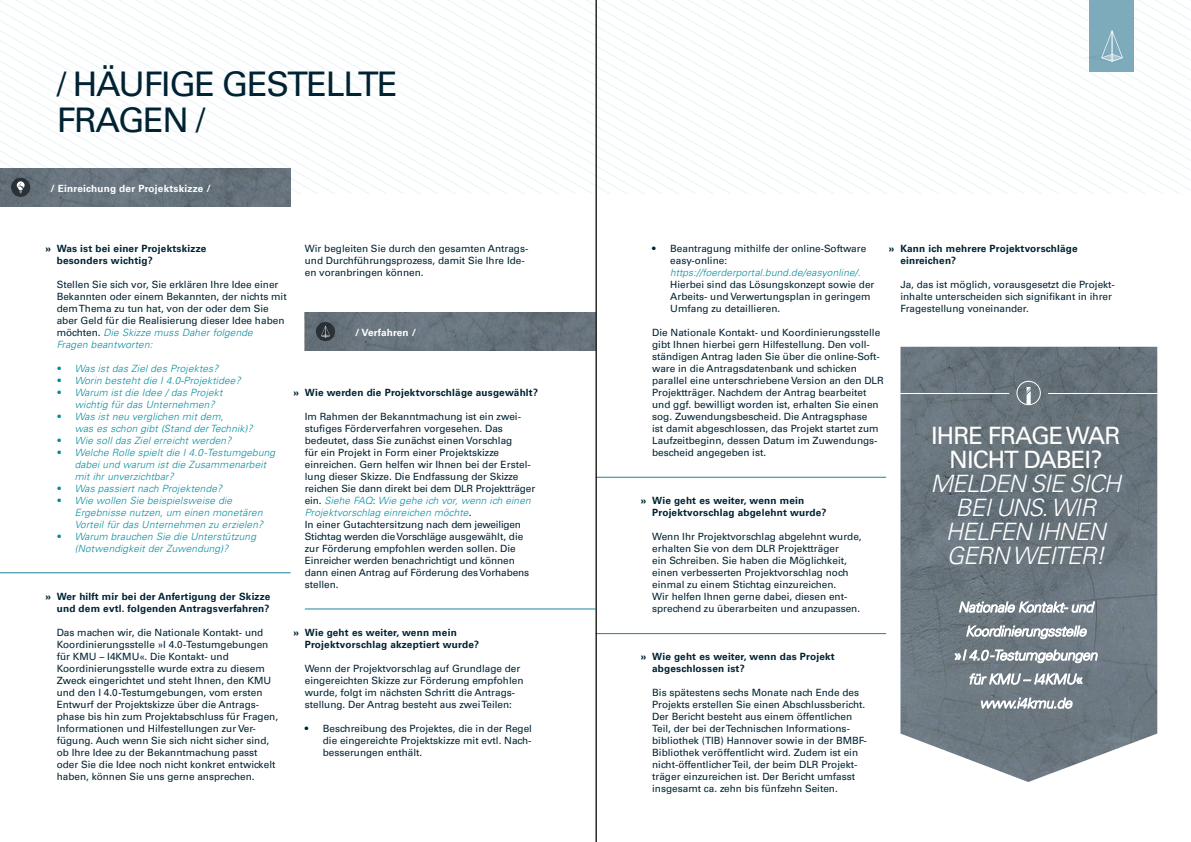
<style>
.page{position:relative;width:1191px;height:842px;background:#fff}
.page>*{position:absolute;margin:0;border:0;box-sizing:border-box;transform-origin:0 0}
.t1{font:34px "Univers LT Pro 55 Roman";letter-spacing:-.04em;color:#002334}
.t2{font:italic 300 24px/24px "Univers LT Pro 45";letter-spacing:-.04em;color:#fff;text-align:center}
.t3{font:24px/24px "Univers LT Pro 55 Roman";letter-spacing:-.04em;color:#fff;text-align:center}
.t4{font:10px/12px "Univers LT Pro 55 Roman";color:#002334}
.t5{font:italic 300 10px/12px "Univers LT Pro 45";letter-spacing:.02em;color:#008ea0}
.t6{font:700 10px/12px "Univers LT Pro 65";letter-spacing:.02em;color:#002334}
.t7{font:700 10px "Univers LT Pro 65";letter-spacing:.02em;color:#fff}
.s1{font-family:"Univers LT Pro 45";font-weight:300;font-style:italic;color:#008ea0}
.s2{color:#008ea0}
</style>
<div class="page">
<div style="left:0;top:168px;width:291px;height:38px;background:#67737c"></div>
<svg style="left:595px;top:0;width:596px;height:194px"></svg>
<svg style="left:0;top:0;width:595px;height:194px"></svg>
<hr style="left:0;top:573px;width:291px;height:1px;background:#1f829a">
<hr style="left:305px;top:609px;width:290px;height:1px;background:#1f829a">
<div style="left:1089px;top:0;width:45px;height:72px;background:#7dabbb"></div>
<svg style="left:1084px;top:30px;width:38px;height:32px"></svg>
<svg style="left:11px;top:178px;width:19px;height:19px"></svg>
<svg style="left:17px;top:181px;width:8px;height:12px"></svg>
<div style="left:305px;top:312px;width:290px;height:39px;background:#68737e"></div>
<svg style="left:316px;top:322px;width:19px;height:19px"></svg>
<svg style="left:321px;top:326px;width:9px;height:12px"></svg>
<hr style="left:595px;top:477px;width:291px;height:1px;background:#1f829a">
<hr style="left:595px;top:633px;width:291px;height:1px;background:#1f829a">
<svg style="left:900px;top:347px;width:257px;height:435px;background:#737e85"></svg>
<svg style="left:959px;top:600px;width:135px;height:14px"></svg>
<svg style="left:966px;top:626px;width:120px;height:13px"></svg>
<svg style="left:955px;top:649px;width:142px;height:14px"></svg>
<svg style="left:969px;top:672px;width:113px;height:13px"></svg>
<svg style="left:981px;top:698px;width:91px;height:13px"></svg>
<div style="left:1016px;top:381px;width:24px;height:24px;border:1px solid #fff;border-radius:50%"></div>
<svg style="left:1026px;top:387px;width:4px;height:18px"></svg>
<hr style="left:1048px;top:393px;width:129px;height:1px;background:#fff">
<hr style="left:879px;top:393px;width:130px;height:1px;background:#fff">
<hr style="left:596px;top:0;width:1px;height:842px;background:#1d1d1b">
<p class="t1" style="left:57px;top:60px;width:343px">/ HÄUFIGE GESTELLTE</p>
<p class="t1" style="left:57px;top:96px;width:150px">FRAGEN /</p>
<p class="t7" style="left:50px;top:181px;width:162px">/ Einreichung der Projektskizze /</p>
<p class="t4" style="left:305px;top:242px;width:225px">Wir begleiten Sie durch den gesamten Antrags&shy;und Durchführungsprozess, damit Sie Ihre Ide‑ en voranbringen können.</p>
<p class="t6" style="left:57px;top:242px;width:151px">Was ist bei einer Projektskizze besonders wichtig?</p>
<p class="t4" style="left:57px;top:278px;width:231px">Stellen Sie sich vor, Sie erklären Ihre Idee einer Bekannten oder einem Bekannten, der nichts mit dem Thema zu tun hat, von der oder dem Sie aber Geld für die Realisierung dieser Idee haben möchten. <span class="s1">Die Skizze muss Daher folgende<br>Fragen beantworten:</span></p>
<p class="t5" style="left:57px;top:363px;width:163px">• Was ist das Ziel des Projektes?</p>
<p class="t5" style="left:57px;top:375px;width:185px">• Worin besteht die I 4.0-Projektidee?</p>
<p class="t5" style="left:75px;top:387px;width:149px;text-indent:-18px">• Warum ist die Idee / das Projekt wichtig für das Unternehmen?</p>
<p class="t5" style="left:75px;top:411px;width:180px;text-indent:-18px">• Was ist neu verglichen mit dem,<br>was es schon gibt (Stand der Technik)?</p>
<p class="t5" style="left:57px;top:435px;width:176px">• Wie soll das Ziel erreicht werden?</p>
<p class="t5" style="left:75px;top:447px;width:202px;text-indent:-18px">• Welche Rolle spielt die I 4.0-Testumgebung dabei und warum ist die Zusammenarbeit mit ihr unverzichtbar?</p>
<p class="t5" style="left:57px;top:483px;width:167px">• Was passiert nach Projektende?</p>
<p class="t5" style="left:75px;top:495px;width:190px;text-indent:-18px">• Wie wollen Sie beispielsweise die<br>Ergebnisse nutzen, um einen monetären<br>Vorteil für das Unternehmen zu erzielen?</p>
<p class="t5" style="left:75px;top:531px;width:183px;text-indent:-18px">• Warum brauchen Sie die Unterstützung (Notwendigkeit der Zuwendung)?</p>
<p class="t6" style="left:57px;top:590px;width:215px">Wer hilft mir bei der Anfertigung der Skizze und dem evtl. folgenden Antragsverfahren?</p>
<p class="t4" style="left:57px;top:626px;width:223px">Das machen wir, die Nationale Kontakt- und Koordinierungsstelle »I 4.0-Testumgebungen für KMU – I4KMU«. Die Kontakt- und Koordinierungsstelle wurde extra zu diesem Zweck eingerichtet und steht Ihnen, den KMU und den I 4.0-Testumgebungen, vom ersten Entwurf der Projektskizze über die Antrags&shy;phase bis hin zum Projektabschluss für Fragen, Informationen und Hilfestellungen zur Ver&shy;fügung. Auch wenn Sie sich nicht sicher sind, ob Ihre Idee zu der Bekanntmachung passt oder Sie die Idee noch nicht konkret entwickelt haben, können Sie uns gerne ansprechen.</p>
<p class="t6" style="left:45px;top:242px;width:7px">»</p>
<p class="t7" style="left:355px;top:325px;width:63px">/ Verfahren /</p>
<p class="t6" style="left:305px;top:386px;width:235px">Wie werden die Projektvorschläge ausgewählt?</p>
<p class="t4" style="left:305px;top:410px;width:232px">Im Rahmen der Bekanntmachung ist ein zwei&shy;stufiges Förderverfahren vorgesehen. Das bedeutet, dass Sie zunächst einen Vorschlag<br>für ein Projekt in Form einer Projektskizze einreichen. Gern helfen wir Ihnen bei der Erstel‑ lung dieser Skizze. Die Endfassung der Skizze reichen Sie dann direkt bei dem DLR Projektträger ein. <span class="s1">Siehe FAQ</span><span class="s2">:</span> <span class="s1">Wie gehe ich vor, wenn ich einen Projektvorschlag einreichen möchte</span>.<br>In einer Gutachtersitzung nach dem jeweiligen Stichtag werden die Vorschläge ausgewählt, die zur Förderung empfohlen werden sollen. Die Einreicher werden benachrichtigt und können dann einen Antrag auf Förderung des Vorhabens stellen.</p>
<p class="t6" style="left:293px;top:386px;width:7px">»</p>
<p class="t6" style="left:45px;top:590px;width:7px">»</p>
<p class="t6" style="left:305px;top:626px;width:176px">Wie geht es weiter, wenn mein<br>Projektvorschlag akzeptiert wurde?</p>
<p class="t4" style="left:305px;top:662px;width:220px">Wenn der Projektvorschlag auf Grundlage der eingereichten Skizze zur Förderung empfohlen wurde, folgt im nächsten Schritt die Antrags&shy;stellung. Der Antrag besteht aus zwei Teilen:</p>
<p class="t4" style="left:323px;top:722px;width:211px;text-align:justify;text-indent:-18px">• Beschreibung des Projektes, die in der Regel die eingereichte Projektskizze mit evtl. Nach‑ besserungen enthält.</p>
<p class="t6" style="left:293px;top:626px;width:7px">»</p>
<p class="t4" style="left:670px;top:242px;width:206px;text-indent:-18px">• Beantragung mithilfe der online-Software easy-online: <span class="s1">https://foerderportal.bund.de/easyonline/.<br></span>Hierbei sind das Lösungskonzept sowie der Arbeits- und Verwertungsplan in geringem Umfang zu detaillieren.</p>
<p class="t4" style="left:652px;top:326px;width:233px">Die Nationale Kontakt- und Koordinierungsstelle gibt Ihnen hierbei gern Hilfestellung. Den voll‑ ständigen Antrag laden Sie über die online-Soft‑ ware in die Antragsdatenbank und schicken parallel eine unterschriebene Version an den DLR Projektträger. Nachdem der Antrag bearbeitet und ggf. bewilligt worden ist, erhalten Sie einen sog. Zuwendungsbescheid. Die Antragsphase<br>ist damit abgeschlossen, das Projekt startet zum Laufzeitbeginn, dessen Datum im Zuwendungs‑ bescheid angegeben ist.</p>
<p class="t6" style="left:652px;top:494px;width:176px">Wie geht es weiter, wenn mein<br>Projektvorschlag abgelehnt wurde?</p>
<p class="t4" style="left:652px;top:530px;width:211px">Wenn Ihr Projektvorschlag abgelehnt wurde, erhalten Sie von dem DLR Projektträger<br>ein Schreiben. Sie haben die Möglichkeit, einen verbesserten Projektvorschlag noch einmal zu einem Stichtag einzureichen.<br>Wir helfen Ihnen gerne dabei, diesen ent&shy;sprechend zu überarbeiten und anzupassen.</p>
<p class="t6" style="left:652px;top:650px;width:184px">Wie geht es weiter, wenn das Projekt abgeschlossen ist?</p>
<p class="t4" style="left:652px;top:686px;width:215px">Bis spätestens sechs Monate nach Ende des Projekts erstellen Sie einen Abschlussbericht.<br>Der Bericht besteht aus einem öffentlichen Teil, der bei der Technischen Informations&shy;bibliothek (TIB) Hannover sowie in der BMBF-Bibliothek veröffentlicht wird. Zudem ist ein nicht-öffentlicher Teil, der beim DLR Projekt&shy;träger einzureichen ist. Der Bericht umfasst insgesamt ca. zehn bis fünfzehn Seiten.</p>
<p class="t6" style="left:900px;top:242px;width:179px">Kann ich mehrere Projektvorschläge einreichen?</p>
<p class="t4" style="left:900px;top:278px;width:216px">Ja, das ist möglich, vorausgesetzt die Projekt‑ inhalte unterscheiden sich signifikant in ihrer<br>Fragestellung voneinander.</p>
<p class="t6" style="left:889px;top:242px;width:7px">»</p>
<p class="t3" style="left:931px;top:422px;width:191px">IHRE FRAGE WAR<br>NICHT DABEI?</p>
<p class="t2" style="left:930px;top:472px;width:192px">MELDEN SIE SICH<br>BEI UNS. WIR<br>HELFEN IHNEN<br>GERN WEITER!</p>
<p class="t6" style="left:641px;top:494px;width:7px">»</p>
<p class="t6" style="left:641px;top:650px;width:7px">»</p>
</div>
